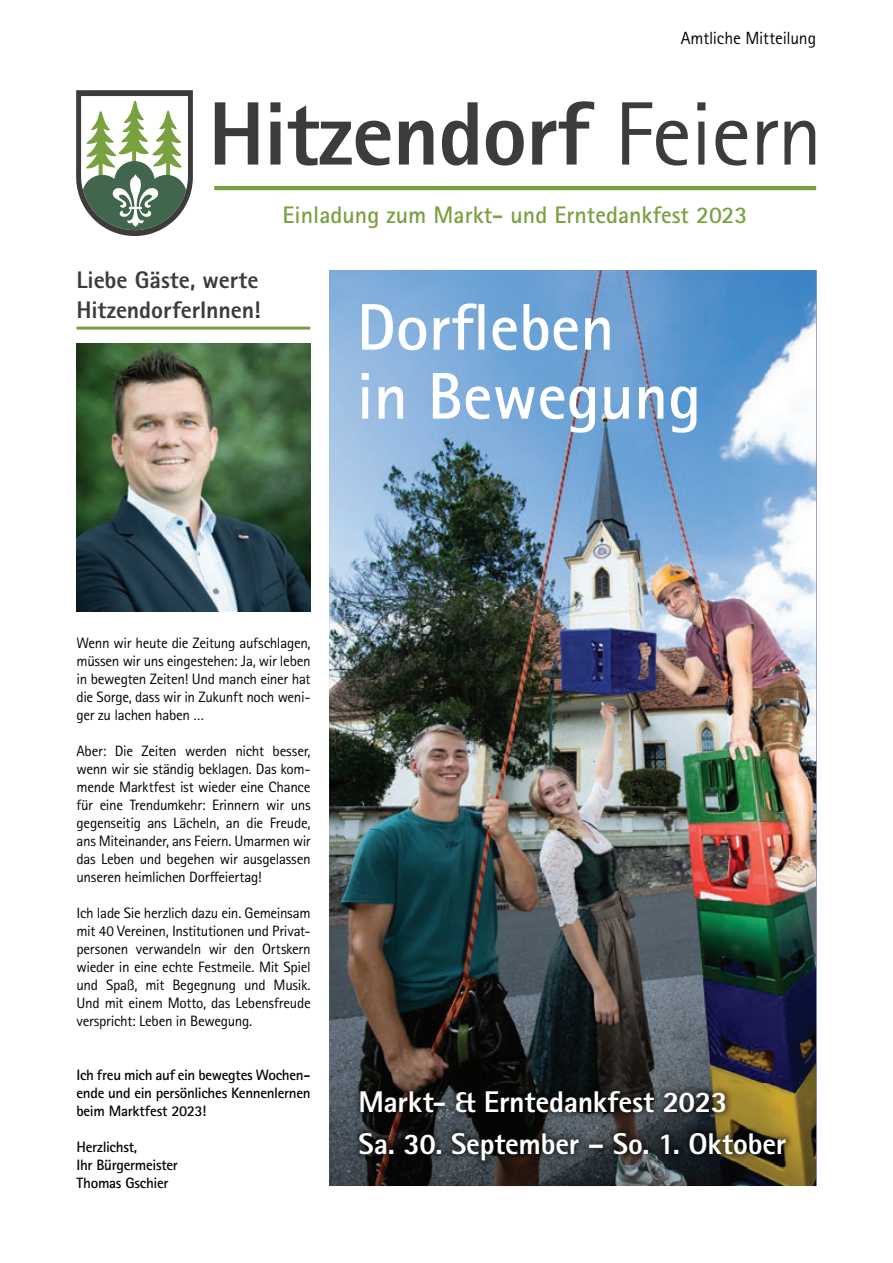
<style>
.page{position:relative;width:893px;height:1263px;background:#fff}
.page>*{position:absolute;margin:0;border:0;box-sizing:border-box;transform-origin:0 0}
.t1{font:700 66px/69px "Rotis Sans Serif Pro";color:#fff}
.t2{font:800 30px/42px "Rotis Sans Serif Pro";letter-spacing:-.01em;color:#fff}
.t3{font:700 24px "Rotis Sans Serif Pro";color:#7aa140}
.t4{font:800 24px/30px "Rotis Sans Serif Pro";letter-spacing:-.005em;color:#3c3c3b}
.t5{font:17.7px "Rotis Sans Serif Pro";letter-spacing:-.015em;color:#040503}
.t6{font:15px/18px "Rotis Sans Serif Pro";letter-spacing:-.02em;color:#040503;text-align:justify}
.t7{font:700 15px/18px "Rotis Sans Serif Pro";letter-spacing:-.02em;color:#040503;text-align:justify}
</style>
<div class="page">
<img style="left:329px;top:270px;width:487px;height:916px">
<hr style="left:77px;top:327px;width:233px;height:3px;background:#7aa140">
<img style="left:353px;top:1083px;width:441px;height:85px">
<hr style="left:214px;top:186px;width:602px;height:4px;background:#7aa140">
<svg style="left:215px;top:102px;width:43px;height:63px"></svg>
<svg style="left:270px;top:102px;width:10px;height:63px"></svg>
<svg style="left:288px;top:105px;width:102px;height:61px"></svg>
<svg style="left:399px;top:121px;width:34px;height:44px"></svg>
<svg style="left:442px;top:102px;width:35px;height:64px"></svg>
<svg style="left:486px;top:121px;width:38px;height:45px"></svg>
<svg style="left:532px;top:101px;width:62px;height:64px"></svg>
<svg style="left:622px;top:102px;width:66px;height:64px"></svg>
<svg style="left:697px;top:102px;width:8px;height:63px"></svg>
<svg style="left:715px;top:121px;width:32px;height:45px"></svg>
<svg style="left:757px;top:121px;width:21px;height:44px"></svg>
<svg style="left:784px;top:121px;width:31px;height:44px"></svg>
<svg style="left:76px;top:90px;width:117px;height:146px"></svg>
<img style="left:76px;top:343px;width:234px;height:269px">
<p class="t5" style="left:681px;top:31px;width:137px">Amtliche Mitteilung</p>
<h3 class="t4" style="left:77px;top:267px;width:186px">Liebe Gäste, werte<br>HitzendorferInnen!</h3>
<h3 class="t3" style="left:282px;top:206px;width:466px">Einladung zum Markt- und Erntedankfest 2023</h3>
<h1 class="t1" style="left:357px;top:297px;width:346px">Dorfleben<br>in Bewegung</h1>
<p class="t6" style="left:77px;top:635px;width:236px">Wenn wir heute die Zeitung aufschlagen, müssen wir uns eingestehen: Ja, wir leben in bewegten Zeiten! Und manch einer hat die Sorge, dass wir in Zukunft noch weni&shy;ger zu lachen haben …</p>
<p class="t6" style="left:77px;top:743px;width:236px">Aber: Die Zeiten werden nicht besser, wenn wir sie ständig beklagen. Das kom&shy;mende Marktfest ist wieder eine Chance für eine Trendumkehr: Erinnern wir uns gegenseitig ans Lächeln, an die Freude, ans Miteinander, ans Feiern. Umarmen wir das Leben und begehen wir ausgelassen unseren heimlichen Dorffeiertag!</p>
<p class="t6" style="left:77px;top:905px;width:236px">Ich lade Sie herzlich dazu ein. Gemeinsam mit 40 Vereinen, Institutionen und Privat&shy;personen verwandeln wir den Ortskern wieder in eine echte Festmeile. Mit Spiel und Spaß, mit Begegnung und Musik.<br>Und mit einem Motto, das Lebensfreude verspricht: Leben in Bewegung.</p>
<p class="t7" style="left:77px;top:1067px;width:236px">Ich freu mich auf ein bewegtes Wochen&shy;ende und ein persönliches Kennenlernen beim Marktfest 2023!</p>
<p class="t7" style="left:77px;top:1139px;width:103px;text-align:left">Herzlichst,<br>Ihr Bürgermeister<br>Thomas Gschier</p>
<h2 class="t2" style="left:358px;top:1084px;width:429px">Markt- &amp; Erntedankfest 2023<br>Sa. 30. September – So. 1. Oktober</h2>
</div>
